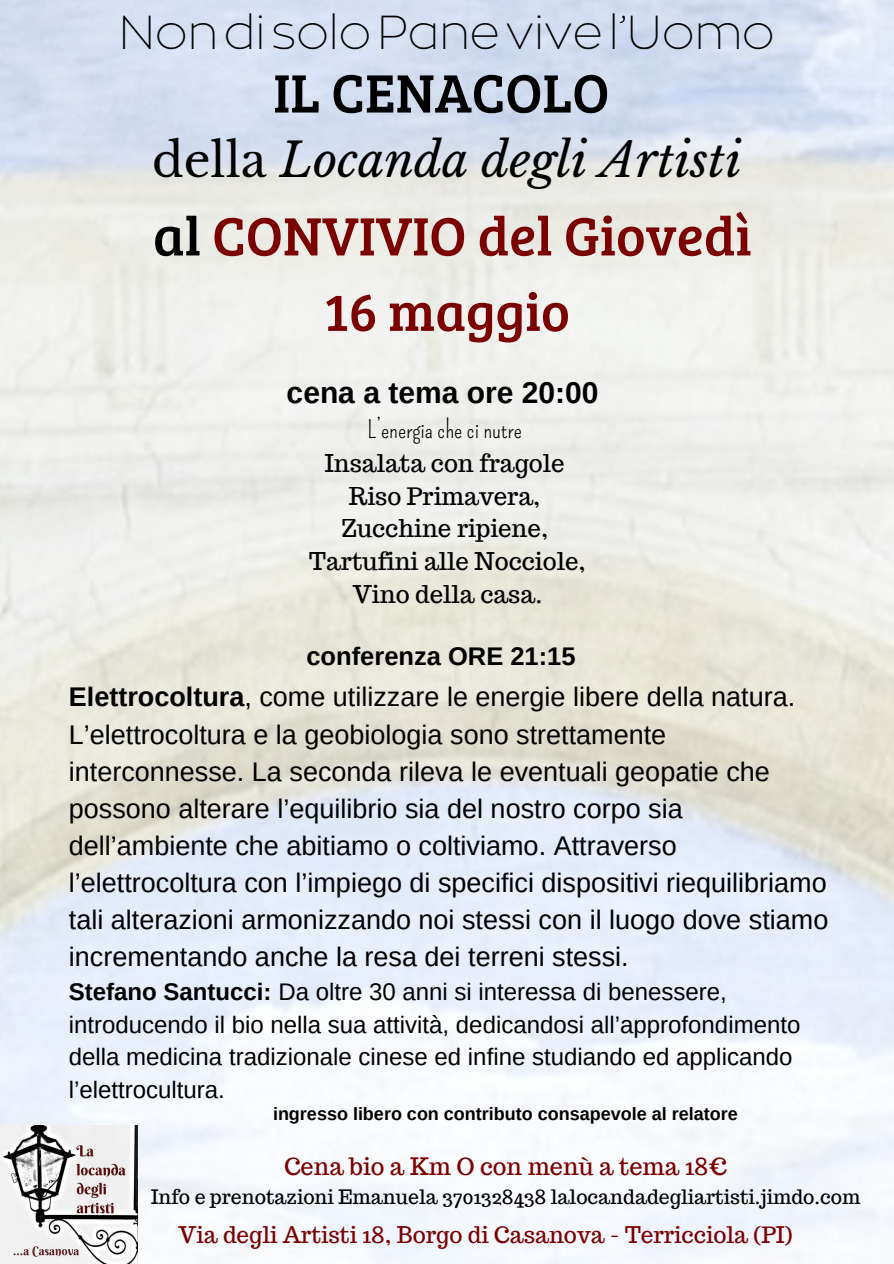
<style>
.page{position:relative;width:894px;height:1264px;background:#fff}
.page>*{position:absolute;margin:0;border:0;box-sizing:border-box;transform-origin:0 0}
.t1{font:55.65px "Bree Serif";color:#7b0000}
.t2{font:55.65px "Bree Serif";color:#000}
.t3{font:54.15px "Bree Serif";color:#7b0000}
.t4{font:47.25px "RTL Corporative Light";color:#000}
.t5{font:italic 46.65px "Libre Baskerville";color:#000}
.t6{font:700 30px "Arimo";color:#000}
.t7{font:27px/37.2px "Arimo";color:#000}
.t8{font:700 25.5px "Arimo";color:#000}
.t9{font:24px/32.7px "Arimo";color:#000}
.t10{font:24px/32.8px "Trocchi";color:#000;text-align:center}
.t11{font:23.55px "Trocchi";color:#7b0000}
.t12{font:22.5px "Trocchi";color:#7b0000}
.t13{font:19.5px "Trocchi";color:#000}
.t14{font:700 18px "Arimo";color:#000}
.s1{font-style:normal}
.s2{color:#000}
.s3{font-family:"Pompiere"}
.s4{font-weight:700}
</style>
<div class="page">
<img style="left:0;top:0;width:893px;height:1263px">
<img style="left:0;top:1125px;width:137px;height:138px">
<h1 class="t4" style="left:119px;top:0;width:657px">NondisoloPanevivel’Uomo</h1>
<h4 class="t2" style="left:273px;top:53px;width:337px">IL CENACOLO</h4>
<h4 class="t5" style="left:152px;top:131px;width:590px"><span class="s1">della</span> Locanda degli Artisti</h4>
<h4 class="t1" style="left:153px;top:195px;width:600px"><span class="s2">al</span> CONVIVIO del Giovedì</h4>
<h4 class="t3" style="left:324px;top:272px;width:247px">16 maggio</h4>
<h3 class="t6" style="left:286px;top:375px;width:313px">cena a tema ore 20:00</h3>
<h5 class="t10" style="left:309px;top:413px;width:278px"><span class="s3">L’energia che ci nutre<br></span>Insalata con fragole<br>Riso Primavera,<br>Zucchine ripiene,<br>Tartufini alle Nocciole,<br>Vino della casa.</h5>
<h2 class="t8" style="left:306px;top:642px;width:270px">conferenza ORE 21:15</h2>
<h1 class="t7" style="left:69px;top:678px;width:760px"><span class="s4">Elettrocoltura</span>, come utilizzare le energie libere della natura.<br>L’elettrocoltura e la geobiologia sono strettamente interconnesse. La seconda rileva le eventuali geopatie che possono alterare l’equilibrio sia del nostro corpo sia dell’ambiente che abitiamo o coltiviamo. Attraverso l’elettrocoltura con l’impiego di specifici dispositivi riequilibriamo tali alterazioni armonizzando noi stessi con il luogo dove stiamo incrementando anche la resa dei terreni stessi.</h1>
<h1 class="t9" style="left:69px;top:975px;width:732px"><span class="s4">Stefano Santucci:</span> Da oltre 30 anni si interessa di benessere, introducendo il bio nella sua attività, dedicandosi all’approfondimento della medicina tradizionale cinese ed infine studiando ed applicando l’elettrocultura.</h1>
<p class="t14" style="left:273px;top:1103px;width:466px">ingresso libero con contributo consapevole al relatore</p>
<p class="t11" style="left:284px;top:1151px;width:445px">Cena bio a Km O con menù a tema 18€</p>
<p class="t13" style="left:151px;top:1183px;width:710px">Info e prenotazioni Emanuela 3701328438 lalocandadegliartisti.jimdo.com</p>
<p class="t12" style="left:178px;top:1219px;width:615px">Via degli Artisti 18, Borgo di Casanova - Terricciola (PI)</p>
</div>
